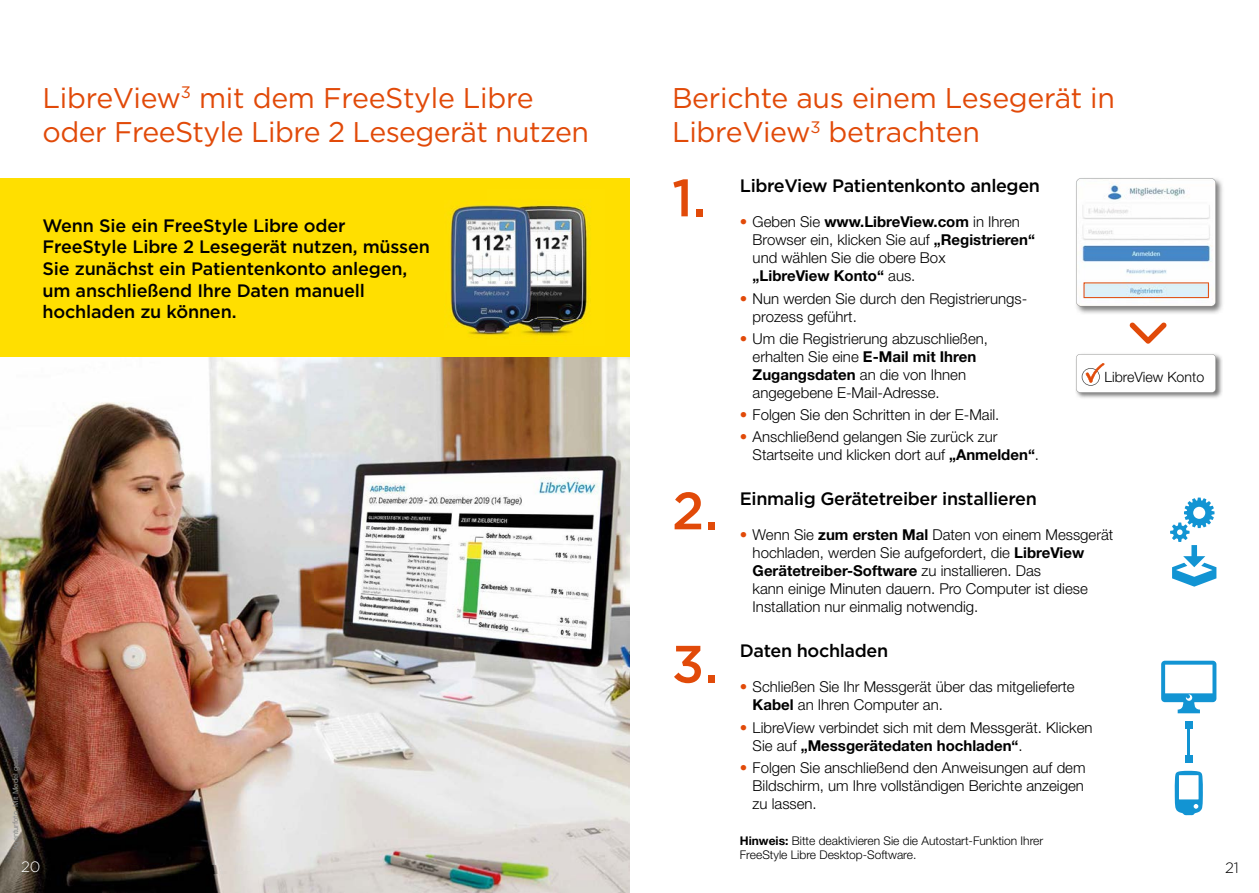
<style>
.page{position:relative;width:1259px;height:893px;background:#fff}
.page>*{position:absolute;margin:0;border:0;box-sizing:border-box;transform-origin:0 0}
.t1{font:500 52.5px "Gotham";color:#e14a09}
.t2{font:28.5px/34.2px "Gotham";letter-spacing:-.01em;color:#e14a09}
.t3{font:500 18px/21.6px "Gotham";letter-spacing:-.01em;color:#000}
.t4{font:300 15px/18px "Helvetica Neue LT Pro";color:#000}
.t5{font:300 15px "Gotham";color:#000}
.t6{font:300 14.25px "Helvetica Neue LT Pro";color:#000}
.t7{font:300 12px/14.4px "Helvetica Neue LT Pro";color:#000}
.t8{font:7.5px "Helvetica Neue LT Pro";color:#878786}
.s1{color:#e14a09}
.s2{font-weight:700}
</style>
<div class="page">
<img style="left:0;top:357px;width:629px;height:536px">
<img style="left:31px;top:865px;width:15px;height:7px">
<img style="left:49px;top:865px;width:201px;height:8px">
<div style="left:0;top:179px;width:629px;height:178px;background:#ffdf00"></div>
<svg style="left:1129px;top:322px;width:37px;height:22px"></svg>
<img style="left:1076px;top:179px;width:147px;height:135px">
<svg style="left:1076px;top:178px;width:140px;height:128px"></svg>
<img style="left:1076px;top:354px;width:146px;height:44px">
<svg style="left:1076px;top:354px;width:140px;height:39px"></svg>
<svg style="left:1170px;top:498px;width:46px;height:89px"></svg>
<svg style="left:1174px;top:771px;width:28px;height:44px"></svg>
<svg style="left:1161px;top:661px;width:55px;height:52px"></svg>
<hr style="left:1187px;top:725px;width:3px;height:34px;background:#1294d3">
<div style="left:1185px;top:722px;width:7px;height:7px;background:#1294d3"></div>
<div style="left:1185px;top:755px;width:7px;height:7px;background:#1294d3"></div>
<img style="left:537px;top:201px;width:51px;height:118px">
<img style="left:537px;top:319px;width:44px;height:17px">
<img style="left:446px;top:205px;width:91px;height:131px">
<img style="left:509px;top:319px;width:28px;height:17px">
<h2 class="t2" style="left:43px;top:80px;width:548px">LibreView<sup>3</sup> mit dem FreeStyle Libre oder FreeStyle Libre 2 Lesegerät nutzen</h2>
<p class="t3" style="left:43px;top:214px;width:389px">Wenn Sie ein FreeStyle Libre oder FreeStyle Libre 2 Lesegerät nutzen, müssen Sie zunächst ein Patientenkonto anlegen, um anschließend Ihre Daten manuell hochladen zu können.</p>
<p class="t8" style="left:11px;top:850px;width:107px;rotate:-90deg">Agenturfoto. Mit Model gestellt.</p>
<h2 class="t2" style="left:672px;top:80px;width:444px">Berichte aus einem Lesegerät in<br>LibreView<sup>3</sup> betrachten</h2>
<h1 class="t1" style="left:672px;top:163px;width:36px">1.</h1>
<h1 class="t1" style="left:672px;top:476px;width:48px">2.</h1>
<h1 class="t1" style="left:672px;top:630px;width:48px">3.</h1>
<p class="t3" style="left:740px;top:175px;width:302px">LibreView Patientenkonto anlegen</p>
<p class="t4" style="left:752px;top:213px;width:284px;text-indent:-13px"><span class="s1">•</span> Geben Sie <span class="s2">www.LibreView.com</span> in Ihren Browser ein, klicken Sie auf <span class="s2">„Registrieren“ </span>und wählen Sie die obere Box<br><span class="s2">„LibreView Konto“</span> aus.</p>
<p class="t4" style="left:752px;top:289px;width:276px;text-indent:-13px"><span class="s1">•</span> Nun werden Sie durch den Registrierungs&shy;prozess geführt.</p>
<p class="t4" style="left:752px;top:329px;width:237px;text-indent:-13px"><span class="s1">•</span> Um die Registrierung abzuschließen, erhalten Sie eine <span class="s2">E-Mail mit Ihren Zugangs daten</span> an die von Ihnen angege bene E-Mail-Adresse.</p>
<p class="t4" style="left:740px;top:405px;width:261px"><span class="s1">•</span> Folgen Sie den Schritten in der E-Mail.</p>
<p class="t4" style="left:752px;top:428px;width:288px;text-indent:-13px"><span class="s1">•</span> Anschließend gelangen Sie zurück zur<br>Startseite und klicken dort auf <span class="s2">„Anmelden“</span>.</p>
<p class="t3" style="left:740px;top:488px;width:298px">Einmalig Gerätetreiber installieren</p>
<p class="t4" style="left:752px;top:526px;width:362px;text-indent:-13px"><span class="s1">•</span> Wenn Sie <span class="s2">zum ersten Mal</span> Daten von einem Mess gerät hochladen, werden Sie aufgefordert, die <span class="s2">LibreView Gerätetreiber-Software</span> zu installieren. Das<br>kann einige Minuten dauern. Pro Computer ist diese Installation nur einmalig notwendig.</p>
<p class="t3" style="left:740px;top:640px;width:150px">Daten hochladen</p>
<p class="t4" style="left:752px;top:678px;width:324px;text-indent:-13px"><span class="s1">•</span> Schließen Sie Ihr Messgerät über das mitgelieferte<br><span class="s2">Kabel</span> an Ihren Computer an.</p>
<p class="t4" style="left:752px;top:718px;width:341px;text-indent:-13px"><span class="s1">•</span> LibreView verbindet sich mit dem Messgerät. Klicken<br>Sie auf <span class="s2">„Messgerätedaten hochladen“</span>.</p>
<p class="t4" style="left:752px;top:758px;width:334px;text-align:justify;text-indent:-13px"><span class="s1">•</span> Folgen Sie anschließend den Anweisungen auf dem Bildschirm, um Ihre vollständigen Berichte anzeigen zu lassen.</p>
<p class="t7" style="left:740px;top:833px;width:305px"><span class="s2">Hinweis:</span> Bitte deaktivieren Sie die Autostart-Funktion Ihrer<br>FreeStyle Libre Desktop-Software.</p>
<p class="t6" style="left:1104px;top:368px;width:101px">LibreView Konto</p>
<p class="t5" style="left:1225px;top:858px;width:15px">21</p>
</div>
